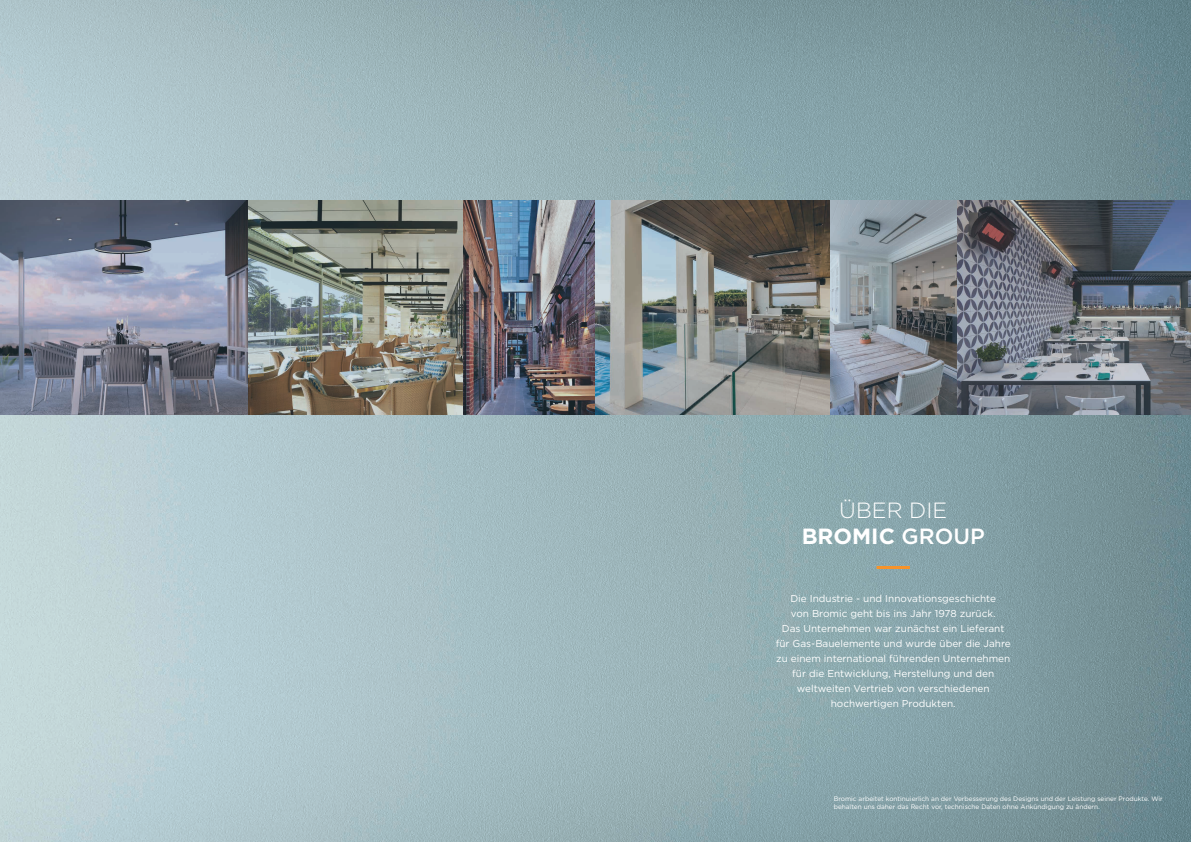
<style>
.page{position:relative;width:1191px;height:842px;background:#fff}
.page>*{position:absolute;margin:0;border:0;box-sizing:border-box;transform-origin:0 0}
.t1{font:300 22px/26.4px "Gotham";color:#fff;text-align:center}
.t2{font:10px/15px "Gotham";color:#fff;text-align:center}
.t3{font:6.5px/7.8px "Gotham";color:#fff}
.s1{font-weight:700}
.s2{font-weight:500}
</style>
<div class="page">
<img style="left:0;top:0;width:1191px;height:842px">
<img style="left:0;top:200px;width:1191px;height:214px">
<hr style="left:876px;top:566px;width:34px;height:3px;background:#f7932a">
<h1 class="t1" style="left:801px;top:496px;width:185px">ÜBER DIE<br><span class="s1">BROMIC</span> <span class="s2">GROUP</span></h1>
<p class="t2" style="left:775px;top:591px;width:237px">Die Industrie - und Innovationsgeschichte<br>von Bromic geht bis ins Jahr 1978 zurück.<br>Das Unternehmen war zunächst ein Lieferant für Gas-Bauelemente und wurde über die Jahre zu einem international führenden Unternehmen für die Entwicklung, Herstellung und den weltweiten Vertrieb von verschiedenen hochwertigen Produkten.</p>
<p class="t3" style="left:833px;top:795px;width:331px">Bromic arbeitet kontinuierlich an der Verbesserung des Designs und der Leistung seiner Produkte. Wir behalten uns daher das Recht vor, technische Daten ohne Ankündigung zu ändern.</p>
</div>
